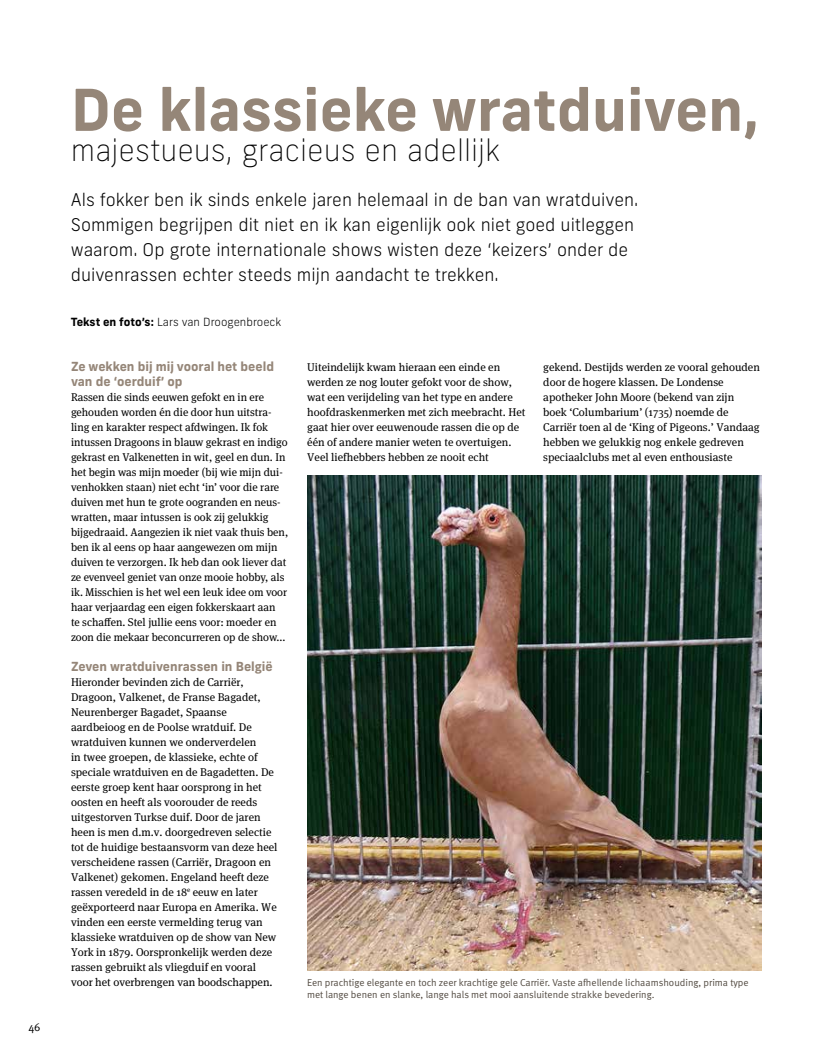
<style>
.page{position:relative;width:815px;height:1063px;background:#fff}
.page>*{position:absolute;margin:0;border:0;box-sizing:border-box;transform-origin:0 0}
.t1{font:700 57.5px "Frank New";color:#958678}
.t2{font:100 30px "Frank New";color:#000}
.t3{font:300 17.5px/25px "Frank New";color:#000}
.t4{font:700 12.5px/15px "Frank New";color:#958678}
.t5{font:11.25px/15px "Meta Serif OT";color:#000}
.t6{font:300 11.25px "Frank New";color:#000}
.t7{font:11.25px "Meta Normal";color:#000}
.t8{font:10px/12.5px "Meta Normal";color:#544c43}
.s1{font-weight:700}
</style>
<div class="page">
<img style="left:307px;top:476px;width:455px;height:495px">
<p class="t7" style="left:28px;top:1020px;width:14px">46</p>
<h1 class="t1" style="left:71px;top:72px;width:690px">De klassieke wratduiven,</h1>
<h2 class="t2" style="left:71px;top:132px;width:431px">majestueus, gracieus en adellijk</h2>
<p class="t3" style="left:71px;top:187px;width:569px">Als fokker ben ik sinds enkele jaren helemaal in de ban van wratduiven.<br>Sommigen begrijpen dit niet en ik kan eigenlijk ook niet goed uitleggen waarom. Op grote internationale shows wisten deze ‘keizers’ onder de duivenrassen echter steeds mijn aandacht te trekken.</p>
<p class="t6" style="left:71px;top:315px;width:212px"><span class="s1">Tekst en foto’s:</span> Lars van Droogenbroeck</p>
<p class="t5" style="left:307px;top:360px;width:220px">Uiteindelijk kwam hieraan een einde en werden ze nog louter gefokt voor de show, wat een verijdeling van het type en andere hoofdraskenmerken met zich meebracht. Het gaat hier over eeuwenoude rassen die op de één of andere manier weten te overtuigen.<br>Veel liefhebbers hebben ze nooit echt</p>
<p class="t5" style="left:543px;top:360px;width:218px">gekend. Destijds werden ze vooral gehouden door de hogere klassen. De Londense apotheker John Moore (bekend van zijn boek ‘Columbarium’ (1735) noemde de Carriër toen al de ‘King of Pigeons.’ Vandaag hebben we gelukkig nog enkele gedreven speciaalclubs met al even enthousiaste</p>
<p class="t4" style="left:71px;top:359px;width:204px">Ze wekken bij mij vooral het beeld van de ‘oerduif’ op</p>
<p class="t5" style="left:71px;top:390px;width:219px">Rassen die sinds eeuwen gefokt en in ere gehouden worden én die door hun uitstra&shy;ling en karakter respect afdwingen. Ik fok intussen Dragoons in blauw gekrast en indigo gekrast en Valkenetten in wit, geel en dun. In het begin was mijn moeder (bij wie mijn dui&shy;venhokken staan) niet echt ‘in’ voor die rare duiven met hun te grote oogranden en neus&shy;wratten, maar intussen is ook zij gelukkig bijgedraaid. Aangezien ik niet vaak thuis ben, ben ik al eens op haar aangewezen om mijn duiven te verzorgen. Ik heb dan ook liever dat ze evenveel geniet van onze mooie hobby, als ik. Misschien is het wel een leuk idee om voor haar verjaardag een eigen fokkerskaart aan<br>te schaffen. Stel jullie eens voor: moeder en zoon die mekaar beconcurreren op de show...</p>
<p class="t4" style="left:71px;top:659px;width:203px">Zeven wratduivenrassen in België</p>
<p class="t5" style="left:71px;top:675px;width:208px">Hieronder bevinden zich de Carriër, Dragoon, Valkenet, de Franse Bagadet, Neurenberger Bagadet, Spaanse aardbeioog en de Poolse wratduif. De wratduiven kunnen we onderverdelen<br>in twee groepen, de klassieke, echte of speciale wratduiven en de Bagadetten. De eerste groep kent haar oorsprong in het oosten en heeft als voorouder de reeds uitgestorven Turkse duif. Door de jaren heen is men d.m.v. doorgedreven selectie tot de huidige bestaansvorm van deze heel verscheidene rassen (Carriër, Dragoon en Valkenet) gekomen. Engeland heeft deze rassen veredeld in de 18<sup>e</sup> eeuw en later geëxporteerd naar Europa en Amerika. We vinden een eerste vermelding terug van klassieke wratduiven op de show van New York in 1879. Oorspronkelijk werden deze rassen gebruikt als vliegduif en vooral voor het overbrengen van boodschappen.</p>
<p class="t8" style="left:307px;top:976px;width:443px">Een prachtige elegante en toch zeer krachtige gele Carriër. Vaste afhellende lichaamshouding, prima type met lange benen en slanke, lange hals met mooi aansluitende strakke bevedering.</p>
</div>
